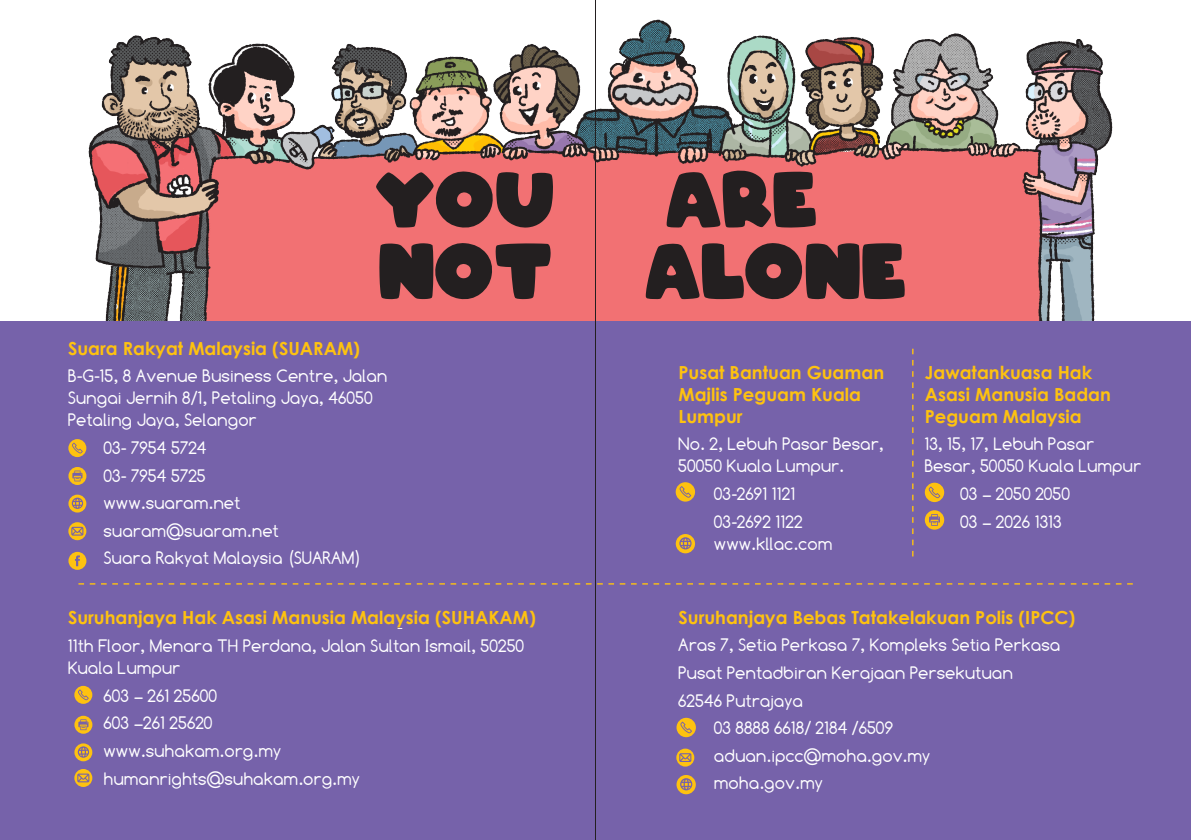
<style>
.page{position:relative;width:1191px;height:840px;background:#fff}
.page>*{position:absolute;margin:0;border:0;box-sizing:border-box;transform-origin:0 0}
.t1{font:74.4px "ARCO";color:#231f20}
.BODY_TEXT{font:18px/22px "Comfortaa";color:#fff}
.BODY_TEXT-2{font:700 18px/22px "Century Gothic";color:#fec210}
</style>
<div class="page">
<img style="left:88px;top:19px;width:1025px;height:302px">
<div style="left:0;top:321px;width:1191px;height:518px;background:#7662aa"></div>
<svg style="left:68px;top:494px;width:18px;height:18px"></svg>
<svg style="left:74px;top:743px;width:18px;height:17px"></svg>
<div style="left:68px;top:439px;width:18px;height:18px;background:#fec210;border-radius:50%"></div>
<svg style="left:72px;top:442px;width:11px;height:11px"></svg>
<svg style="left:74px;top:685px;width:18px;height:18px"></svg>
<svg style="left:78px;top:689px;width:11px;height:10px"></svg>
<div style="left:68px;top:551px;width:18px;height:18px;background:#fec210;border-radius:50%"></div>
<svg style="left:75px;top:555px;width:5px;height:11px"></svg>
<svg style="left:68px;top:522px;width:18px;height:18px"></svg>
<svg style="left:71px;top:526px;width:12px;height:9px"></svg>
<svg style="left:74px;top:768px;width:18px;height:18px"></svg>
<svg style="left:77px;top:773px;width:12px;height:9px"></svg>
<svg style="left:68px;top:466px;width:18px;height:18px"></svg>
<svg style="left:72px;top:470px;width:10px;height:11px"></svg>
<svg style="left:74px;top:715px;width:18px;height:18px"></svg>
<svg style="left:78px;top:719px;width:10px;height:10px"></svg>
<svg style="left:676px;top:775px;width:20px;height:18px"></svg>
<svg style="left:675px;top:482px;width:20px;height:19px"></svg>
<svg style="left:679px;top:486px;width:12px;height:11px"></svg>
<svg style="left:924px;top:482px;width:20px;height:20px"></svg>
<svg style="left:928px;top:486px;width:12px;height:12px"></svg>
<svg style="left:676px;top:717px;width:20px;height:19px"></svg>
<svg style="left:680px;top:721px;width:12px;height:11px"></svg>
<svg style="left:924px;top:510px;width:20px;height:19px"></svg>
<svg style="left:929px;top:514px;width:11px;height:11px"></svg>
<svg style="left:676px;top:534px;width:19px;height:19px"></svg>
<svg style="left:676px;top:748px;width:18px;height:18px"></svg>
<svg style="left:679px;top:752px;width:12px;height:9px"></svg>
<hr style="left:595px;top:0;width:1px;height:839px;background:#231f20">
<svg style="left:78px;top:583px;width:1055px;height:1px"></svg>
<svg style="left:912px;top:348px;width:1px;height:208px"></svg>
<p class="t1" style="left:376px;top:158px;width:181px">YOU</p>
<p class="t1" style="left:666px;top:158px;width:153px">ARE</p>
<p class="t1" style="left:379px;top:230px;width:529px">NOT ALONE</p>
<p class="BODY_TEXT-2" style="left:68px;top:336px;width:293px">Suara Rakyat Malaysia (SUARAM)</p>
<p class="BODY_TEXT" style="left:68px;top:365px;width:321px">B-G-15, 8 Avenue Business Centre, Jalan<br>Sungai Jernih 8/1, Petaling Jaya, 46050<br>Petaling Jaya, Selangor</p>
<p class="BODY_TEXT" style="left:104px;top:436px;width:105px">03- 7954 5724</p>
<p class="BODY_TEXT" style="left:104px;top:464px;width:104px">03- 7954 5725</p>
<p class="BODY_TEXT" style="left:104px;top:491px;width:138px">www.suaram.net</p>
<p class="BODY_TEXT" style="left:104px;top:519px;width:177px">suaram@suaram.net</p>
<p class="BODY_TEXT" style="left:104px;top:547px;width:259px">Suara Rakyat Malaysia (SUARAM)</p>
<p class="BODY_TEXT-2" style="left:678px;top:360px;width:207px">Pusat Bantuan Guaman<br>Majlis Peguam Kuala<br>Lumpur</p>
<p class="BODY_TEXT" style="left:678px;top:433px;width:207px">No. 2, Lebuh Pasar Besar,<br>50050 Kuala Lumpur.</p>
<p class="BODY_TEXT" style="left:714px;top:482px;width:83px">03-2691 1121</p>
<p class="BODY_TEXT" style="left:714px;top:510px;width:120px">03-2692 1122 www.kllac.com</p>
<p class="BODY_TEXT-2" style="left:924px;top:360px;width:169px">Jawatankuasa Hak</p>
<p class="BODY_TEXT-2" style="left:924px;top:382px;width:188px">Asasi Manusia Badan<br>Peguam Malaysia</p>
<p class="BODY_TEXT" style="left:924px;top:433px;width:218px">13, 15, 17, Lebuh Pasar<br>Besar, 50050 Kuala Lumpur</p>
<p class="BODY_TEXT" style="left:960px;top:482px;width:111px">03 – 2050 2050</p>
<p class="BODY_TEXT" style="left:960px;top:510px;width:103px">03 – 2026 1313</p>
<p class="BODY_TEXT-2" style="left:68px;top:605px;width:469px">Suruhanjaya Hak Asasi Manusia Malaysia (SUHAKAM)</p>
<p class="BODY_TEXT" style="left:68px;top:634px;width:458px">11th Floor, Menara TH Perdana, Jalan Sultan Ismail, 50250<br>Kuala Lumpur</p>
<p class="BODY_TEXT" style="left:104px;top:684px;width:115px">603 – 261 25600</p>
<p class="BODY_TEXT" style="left:104px;top:711px;width:111px">603 –261 25620</p>
<p class="BODY_TEXT" style="left:104px;top:739px;width:179px">www.suhakam.org.my</p>
<p class="BODY_TEXT" style="left:104px;top:767px;width:258px">humanrights@suhakam.org.my</p>
<p class="BODY_TEXT-2" style="left:678px;top:605px;width:398px">Suruhanjaya Bebas Tatakelakuan Polis (IPCC)</p>
<p class="BODY_TEXT" style="left:678px;top:633px;width:384px">Aras 7, Setia Perkasa 7, Kompleks Setia Perkasa</p>
<p class="BODY_TEXT" style="left:678px;top:661px;width:336px">Pusat Pentadbiran Kerajaan Persekutuan</p>
<p class="BODY_TEXT" style="left:678px;top:688px;width:126px">62546 Putrajaya</p>
<p class="BODY_TEXT" style="left:714px;top:716px;width:181px">03 8888 6618/ 2184 /6509</p>
<p class="BODY_TEXT" style="left:714px;top:744px;width:218px">aduan.ipcc@moha.gov.my</p>
<p class="BODY_TEXT" style="left:714px;top:771px;width:110px">moha.gov.my</p>
</div>
